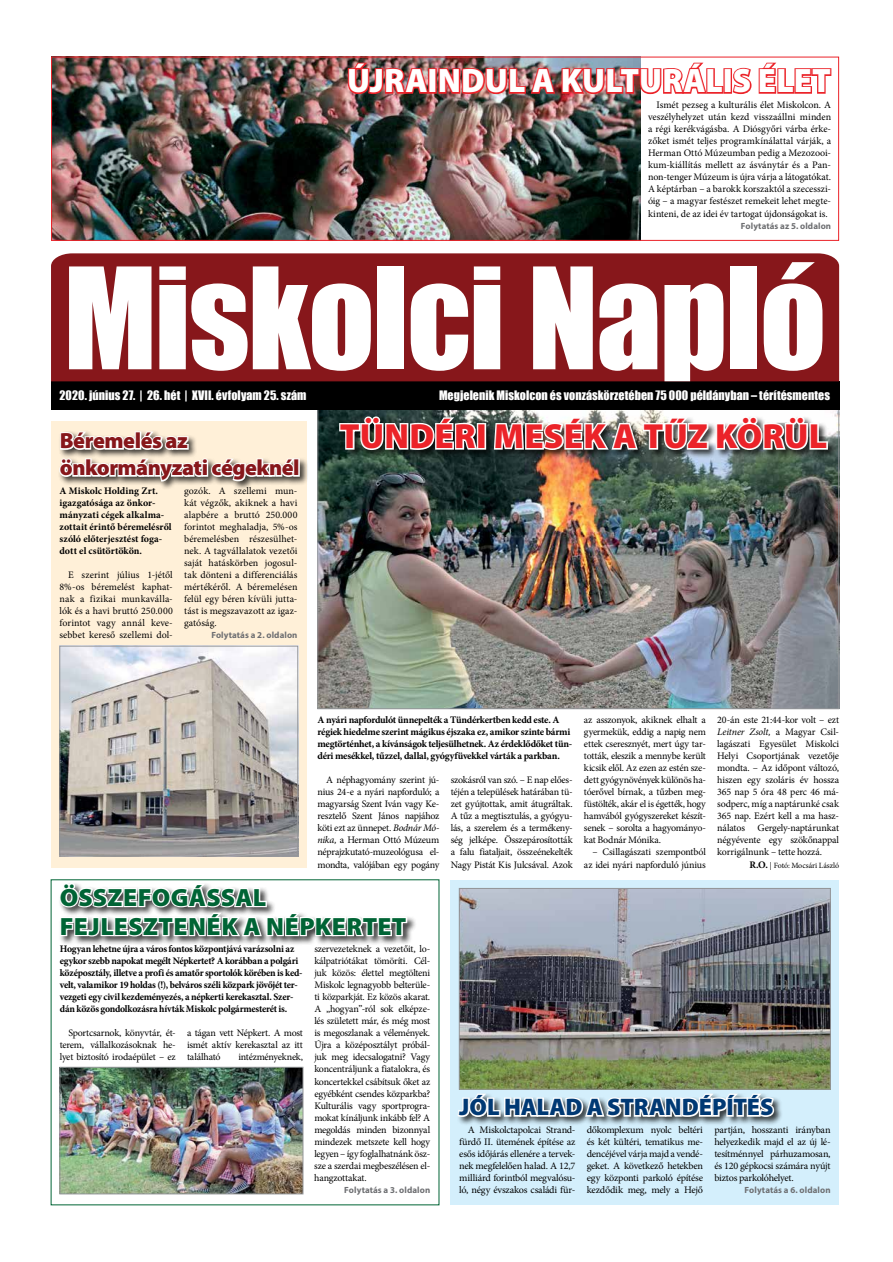
<style>
.page{position:relative;width:893px;height:1262px;background:#fff}
.page>*{position:absolute;margin:0;border:0;box-sizing:border-box;transform-origin:0 0}
.t1{font:130px "Impact";letter-spacing:-.015em;color:#fff}
.t2{font:900 35px "Myriad Pro";letter-spacing:.005em;color:#eb2329}
.t3{font:900 34px "Myriad Pro";letter-spacing:.005em;color:#fff}
.t4{font:900 25px/29px "Myriad Pro";letter-spacing:.015em;color:#006435}
.t5{font:900 24px "Myriad Pro";letter-spacing:-.005em;color:#003974}
.t6{font:900 22px/27px "Myriad Pro";letter-spacing:-.02em;color:#87171b}
.t7{font:12px "Impact";letter-spacing:.005em;color:#fff}
.t8{font:10px/12px "Minion Pro";letter-spacing:-.02em;color:#000;text-align:justify}
.t9{font:700 10px/12px "Minion Pro";letter-spacing:-.025em;color:#000}
.t10{font:700 10px/12px "Minion Pro";color:#000}
.t11{font:700 9px "Myriad Pro";letter-spacing:.01em;color:#6d6e71}
.t12{font:8px "Minion Pro";letter-spacing:-.005em;color:#000}
.s1{font-style:italic}
.s2{font-weight:700;font-size:10px}
</style>
<div class="page">
<div style="left:451px;top:880px;width:388px;height:325px;background:#d4effc"></div>
<img style="left:319px;top:410px;width:518px;height:297px">
<div style="left:51px;top:381px;width:788px;height:29px;background:#000"></div>
<div style="left:51px;top:253px;width:788px;height:128px;background:#87171b"></div>
<div style="left:338px;top:415px;width:499px;height:44px;background:#000;opacity:.75"></div>
<svg style="left:338px;top:415px;width:142px;height:37px"></svg>
<div style="left:477px;top:423px;width:9px;height:26px;border:3px solid #fff"></div>
<svg style="left:492px;top:415px;width:337px;height:36px"></svg>
<div style="left:457px;top:1092px;width:326px;height:34px;background:#000;opacity:.75"></div>
<svg style="left:457px;top:1077px;width:319px;height:42px"></svg>
<img style="left:53px;top:59px;width:588px;height:180px">
<div style="left:51px;top:57px;width:788px;height:184px;border:1px solid #eb2329"></div>
<div style="left:58px;top:882px;width:359px;height:63px;background:#000;opacity:.75"></div>
<svg style="left:58px;top:879px;width:351px;height:59px"></svg>
<img style="left:346px;top:60px;width:84px;height:35px">
<div style="left:428px;top:68px;width:9px;height:26px;border:3px solid #eb2329"></div>
<img style="left:437px;top:60px;width:286px;height:36px">
<div style="left:723px;top:68px;width:9px;height:26px;border:3px solid #eb2329"></div>
<svg style="left:731px;top:62px;width:101px;height:33px"></svg>
<div style="left:51px;top:421px;width:255px;height:446px;background:#fff0d8"></div>
<img style="left:62px;top:648px;width:234px;height:206px">
<div style="left:60px;top:646px;width:238px;height:210px;border:1px solid #939598"></div>
<div style="left:58px;top:430px;width:251px;height:61px;background:#000;opacity:.75"></div>
<svg style="left:58px;top:430px;width:239px;height:61px"></svg>
<div style="left:293px;top:458px;width:7px;height:18px;border:3px solid #fff"></div>
<img style="left:461px;top:890px;width:368px;height:197px">
<div style="left:459px;top:888px;width:372px;height:201px;border:1px solid #939598"></div>
<img style="left:62px;top:1069px;width:239px;height:123px">
<div style="left:60px;top:1067px;width:243px;height:127px;border:1px solid #939598"></div>
<h3 class="t3" style="left:347px;top:62px;width:485px">ÚJRAINDUL A KULTURÁLIS ÉLET</h3>
<p class="t8" style="left:648px;top:99px;width:185px;text-indent:8px">Ismét pezseg a kulturális élet Miskolcon. A veszélyhelyzet után kezd visszaállni minden a régi kerékvágásba. A Diósgyőri várba érke&shy;zőket ismét teljes programkínálattal várják, a Herman Ottó Múzeumban pedig a Mezozooi&shy;kum-kiállítás mellett az ásványtár és a Pan&shy;non-tenger Múzeum is újra várja a látogatókat.<br>A képtárban – a barokk korszaktól a szecesszi&shy;óig – a magyar festészet remekeit lehet megte&shy;kinteni, de az idei év tartogat újdonságokat is.</p>
<p class="t11" style="left:741px;top:220px;width:92px">Folytatás az 5. oldalon</p>
<h1 class="t1" style="left:64px;top:217px;width:764px">Miskolci Napló</h1>
<p class="t7" style="left:439px;top:385px;width:393px">Megjelenik Miskolcon és vonzáskörzetében 75 000 példányban – térítésmentes</p>
<h2 class="t2" style="left:340px;top:416px;width:489px">TÜNDÉRI MESÉK A TŰZ KÖRÜL</h2>
<p class="t7" style="left:60px;top:385px;width:248px">2020. június 27. | 26. hét | XVII. évfolyam 25. szám</p>
<h3 class="t6" style="left:60px;top:428px;width:241px">Béremelés az önkormányzati cégeknél</h3>
<p class="t10" style="left:60px;top:484px;width:114px">A Miskolc Holding Zrt. igazgatósága az önkor&shy;mányzati cégek alkalma&shy;zottait érintő béremelésről szóló előterjesztést foga&shy;dott el csütörtökön.</p>
<p class="t8" style="left:60px;top:569px;width:115px;text-indent:9px">E szerint július 1-jétől 8%-os béremelést kaphat&shy;nak a fizikai munkaválla&shy;lók és a havi bruttó 250.000 forintot vagy annál keve&shy;sebbet kereső szellemi dol-</p>
<p class="t8" style="left:184px;top:484px;width:115px">gozók. A szellemi mun&shy;kát végzők, akiknek a havi alapbére a bruttó 250.000 forintot meghaladja, 5%-os béremelésben részesülhet&shy;nek. A tagvállalatok vezetői saját hatáskörben jogosul&shy;tak dönteni a differenciálás mértékéről. A béremelésen felül egy béren kívüli jutta&shy;tást is megszavazott az igaz&shy;gatóság.</p>
<p class="t11" style="left:211px;top:629px;width:88px">Folytatás a 2. oldalon</p>
<p class="t9" style="left:317px;top:713px;width:256px">A nyári napfordulót ünnepelték a Tündérkertben kedd este. A régiek hiedelme szerint mágikus éjszaka ez, amikor szinte bármi megtörténhet, a kívánságok teljesülhetnek. Az érdeklődőket tün&shy;déri mesékkel, tűzzel, dallal, gyógyfüvekkel várták a parkban.</p>
<p class="t8" style="left:317px;top:774px;width:123px;text-indent:8px">A néphagyomány szerint jú&shy;nius 24-e a nyári napforduló; a magyarság Szent Iván vagy Ke&shy;resztelő Szent János napjához köti ezt az ünnepet. <span class="s1">Bodnár Mó&shy;nika,</span> a Herman Ottó Múzeum néprajzkutató-muzeológusa el&shy;mondta, valójában egy pogány</p>
<p class="t8" style="left:451px;top:774px;width:123px">szokásról van szó. – E nap előes&shy;téjén a települések határában tü&shy;zet gyújtottak, amit átugráltak.<br>A tűz a megtisztulás, a gyógyu&shy;lás, a szerelem és a termékeny&shy;ség jelképe. Összepárosították a falu fiataljait, összeénekelték Nagy Pistát Kis Julcsával. Azok</p>
<h3 class="t4" style="left:60px;top:883px;width:348px">ÖSSZEFOGÁSSAL<br>FEJLESZTENÉK A NÉPKERTET</h3>
<p class="t8" style="left:584px;top:713px;width:123px">az asszonyok, akiknek elhalt a gyermekük, eddig a napig nem ettek cseresznyét, mert úgy tar&shy;tották, eleszik a mennybe került kicsik elől. Az ezen az estén sze&shy;dett gyógynövények különös ha&shy;tóerővel bírnak, a tűzben meg&shy;füstölték, akár el is égették, hogy hamvából gyógyszereket készít&shy;senek – sorolta a hagyományo&shy;kat Bodnár Mónika.</p>
<p class="t8" style="left:584px;top:846px;width:123px;text-align:right">– Csillagászati szempontból az idei nyári napforduló június</p>
<p class="t8" style="left:717px;top:713px;width:123px">20-án este 21:44-kor volt – ezt <span class="s1">Leitner Zsolt,</span> a Magyar Csil&shy;lagászati Egyesület Miskolci Helyi Csoportjának vezetője mondta. – Az időpont változó, hiszen egy szoláris év hossza 365 nap 5 óra 48 perc 46 má&shy;sodperc, míg a naptárunké csak 365 nap. Ezért kell a ma hasz&shy;nálatos</p>
<p class="t8" style="left:717px;top:822px;width:123px;text-indent:40px">Gergely-naptárunkat négyévente egy szökőnappal korrigálnunk – tette hozzá.</p>
<p class="t12" style="left:749px;top:859px;width:91px"><span class="s2">R.O.</span> | Fotó: Mocsári László</p>
<p class="t9" style="left:60px;top:942px;width:244px">Hogyan lehetne újra a város fontos központjává varázsolni az egykor szebb napokat megélt Népkertet? A korábban a polgári középosztály, illetve a profi és amatőr sportolók körében is ked&shy;velt, valamikor 19 holdas (!), belváros széli közpark jövőjét ter&shy;vezgeti egy civil kezdeményezés, a népkerti kerekasztal. Szer&shy;dán közös gondolkozásra hívták Miskolc polgármesterét is.</p>
<p class="t8" style="left:60px;top:1027px;width:117px;text-indent:9px">Sportcsarnok, könyvtár, ét&shy;terem, vállalkozásoknak he&shy;lyet biztosító irodaépület – ez</p>
<p class="t8" style="left:187px;top:1027px;width:117px">a tágan vett Népkert. A most ismét aktív kerekasztal az itt található</p>
<p class="t8" style="left:238px;top:1051px;width:66px">intézményeknek,</p>
<p class="t8" style="left:314px;top:942px;width:117px">szervezeteknek a vezetőit, lo&shy;kálpatriótákat tömöríti. Cél&shy;juk közös: élettel megtölteni Miskolc legnagyobb belterüle&shy;ti közparkját. Ez közös akarat.<br>A „hogyan”-ról sok elképze&shy;lés született már, és még most is megoszlanak a vélemények.<br>Újra a középosztályt próbál&shy;juk meg idecsalogatni? Vagy koncentráljunk a fiatalokra, és koncertekkel csábítsuk őket az egyébként csendes közparkba?<br>Kulturális vagy sportprogra&shy;mokat kínáljunk inkább fel? A megoldás minden bizonnyal mindezek metszete kell hogy legyen – így foglalhatnánk ös - sze a szerdai megbeszélésen el&shy;hangzottakat.</p>
<p class="t11" style="left:344px;top:1184px;width:87px">Folytatás a 3. oldalon</p>
<h3 class="t5" style="left:459px;top:1093px;width:316px">JÓL HALAD A STRANDÉPÍTÉS</h3>
<p class="t8" style="left:459px;top:1123px;width:118px;text-indent:9px">A Miskolctapolcai Strand&shy;fürdő II. ütemének építése az esős időjárás ellenére a tervek&shy;nek megfelelően halad. A 12,7 milliárd forintból megvalósu&shy;ló, négy évszakos családi für-</p>
<p class="t8" style="left:587px;top:1123px;width:118px">dőkomplexum nyolc beltéri és két kültéri, tematikus me&shy;dencéjével várja majd a vendé&shy;geket. A következő hetekben egy központi parkoló építése kezdődik meg, mely a Hejő</p>
<p class="t8" style="left:714px;top:1123px;width:118px">partján, hosszanti irányban helyezkedik majd el az új lé&shy;tesítménnyel párhuzamosan, és 120 gépkocsi számára nyújt biztos parkolóhelyet.</p>
<p class="t11" style="left:744px;top:1184px;width:88px">Folytatás a 6. oldalon</p>
</div>
